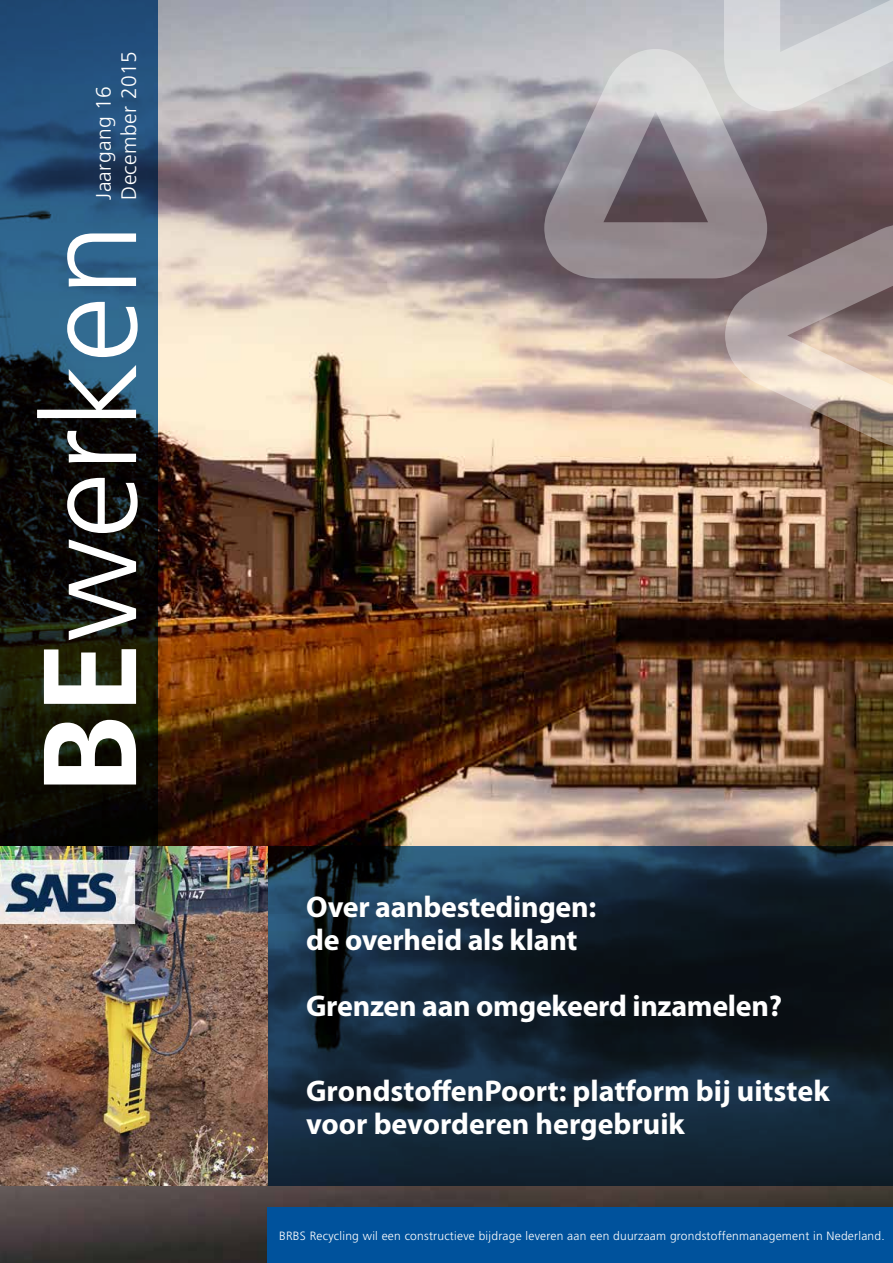
<style>
.page{position:relative;width:893px;height:1263px;background:#fff}
.page>*{position:absolute;margin:0;border:0;box-sizing:border-box;transform-origin:0 0}
.t1{font:300 132px "Frutiger LT Std";color:#fff}
.t2{font:700 30px/33px "Myriad Pro";letter-spacing:-.01em;color:#fff}
.t3{font:300 21px/25.2px "Frutiger LT Std";letter-spacing:.02em;color:#fff}
.t4{font:300 12px "Frutiger LT Std";letter-spacing:.02em;color:#fff}
.s1{font-weight:700}
</style>
<div class="page">
<img style="left:0;top:0;width:893px;height:1263px">
<svg style="left:0;top:0;width:157px;height:846px;background:#1a2f3d"></svg>
<div style="left:267px;top:1208px;width:626px;height:55px;background:#00529c"></div>
<svg style="left:267px;top:846px;width:626px;height:339px;background:#132534"></svg>
<svg style="left:544px;top:0;width:349px;height:447px;background:#aa9e9e"></svg>
<img style="left:0;top:846px;width:267px;height:339px">
<p class="t3" style="left:91px;top:200px;width:150px;rotate:-90deg">Jaargang 16<br>December 2015</p>
<h1 class="t1" style="left:16px;top:795px;width:574px;rotate:-90deg"><span class="s1">BE</span>werken</h1>
<p class="t2" style="left:306px;top:890px;width:292px">Over aanbestedingen: de overheid als klant</p>
<p class="t2" style="left:306px;top:989px;width:477px">Grenzen aan omgekeerd inzamelen?</p>
<p class="t2" style="left:306px;top:1075px;width:525px">GrondstoffenPoort: platform bij uitstek voor bevorderen hergebruik</p>
<p class="t4" style="left:279px;top:1229px;width:607px">BRBS Recycling wil een constructieve bijdrage leveren aan een duurzaam grondstoffenmanagement in Nederland.</p>
</div>
